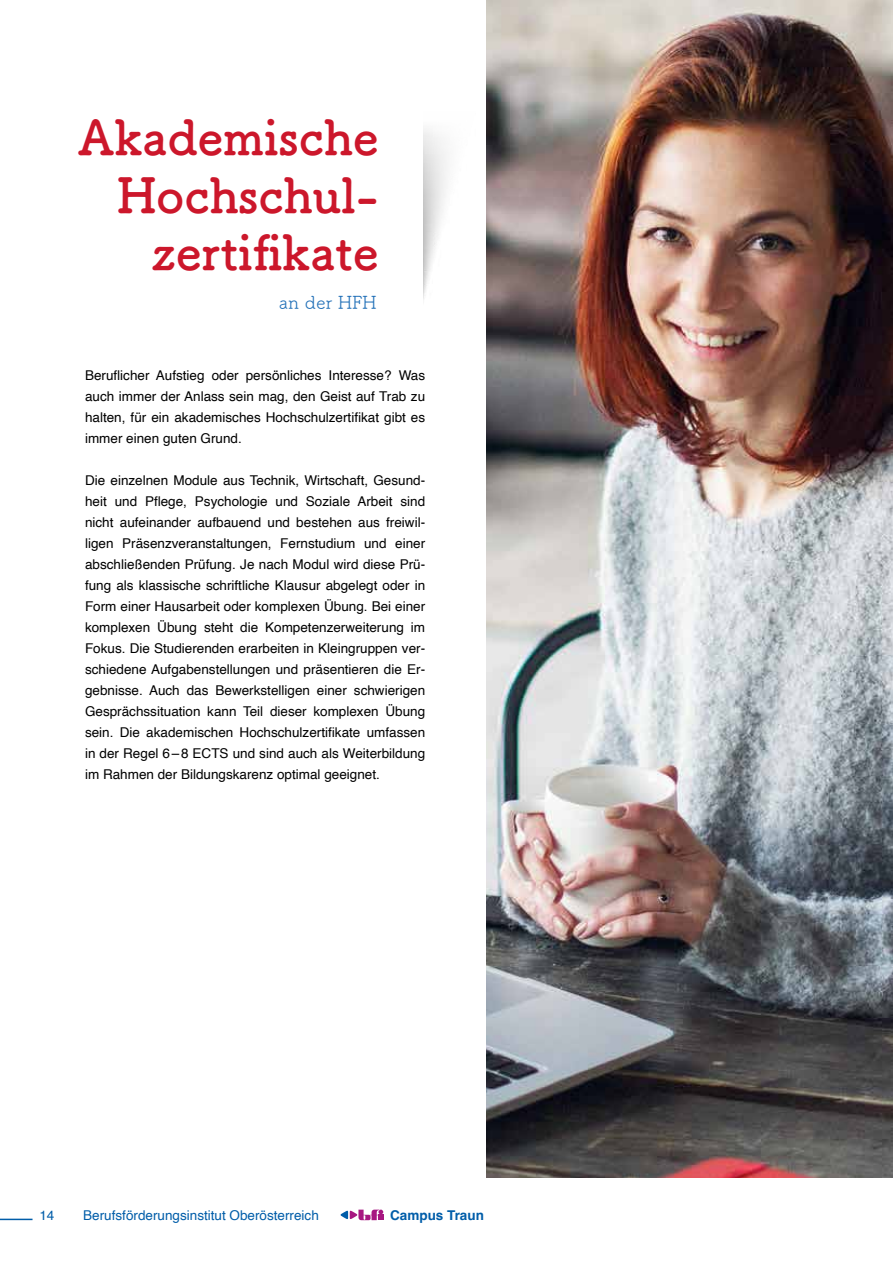
<style>
.page{position:relative;width:893px;height:1263px;background:#fff}
.page>*{position:absolute;margin:0;border:0;box-sizing:border-box;transform-origin:0 0}
.t1{font:700 48px/57.6px "Apple Tsuku B Rd Gothic";color:#cc172b;text-align:right}
.t2{font:18px "Apple Tsuku B Rd Gothic";letter-spacing:.01em;color:#206fb7}
.t3{font:13.5px/21px "Helvetica";color:#000;text-align:justify}
.t4{font:13.5px "Helvetica";color:#005da9}
.t5{font:700 13.5px "Helvetica";color:#005da9}
</style>
<div class="page">
<hr style="left:0;top:1219px;width:33px;height:1px;background:#005da9">
<svg style="left:341px;top:1209px;width:43px;height:11px"></svg>
<img style="left:487px;top:0;width:406px;height:1178px">
<img style="left:423px;top:129px;width:24px;height:171px">
<h1 class="t1" style="left:77px;top:105px;width:303px">Akademische<br>Hochschul&shy;zertifikate</h1>
<h2 class="t2" style="left:279px;top:289px;width:99px">an der HFH</h2>
<p class="t3" style="left:85px;top:365px;width:342px">Beruflicher Aufstieg oder persönliches Interesse? Was auch immer der Anlass sein mag, den Geist auf Trab zu halten, für ein akademisches Hochschulzertifikat gibt es immer einen guten Grund.</p>
<p class="t3" style="left:85px;top:470px;width:342px">Die einzelnen Module aus Technik, Wirtschaft, Gesund&shy;heit und Pflege, Psychologie und Soziale Arbeit sind nicht aufeinander aufbauend und bestehen aus freiwil&shy;ligen Präsenzveranstaltungen, Fernstudium und einer abschließenden Prüfung. Je nach Modul wird diese Prü&shy;fung als klassische schriftliche Klausur abgelegt oder in Form einer Hausarbeit oder komplexen Übung. Bei einer komplexen Übung steht die Kompetenzerweiterung im Fokus. Die Studierenden erarbeiten in Kleingruppen ver&shy;schiedene Aufgabenstellungen und präsentieren die Er&shy;gebnisse. Auch das Bewerkstelligen einer schwierigen Gesprächssituation kann Teil dieser komplexen Übung sein. Die akademischen Hochschulzertifikate umfassen in der Regel 6–8 ECTS und sind auch als Weiterbildung im Rahmen der Bildungskarenz optimal geeignet.</p>
<p class="t4" style="left:39px;top:1205px;width:17px">14</p>
<p class="t4" style="left:83px;top:1204px;width:237px">Berufsförderungsinstitut Oberösterreich</p>
<p class="t5" style="left:390px;top:1207px;width:95px">Campus Traun</p>
</div>
